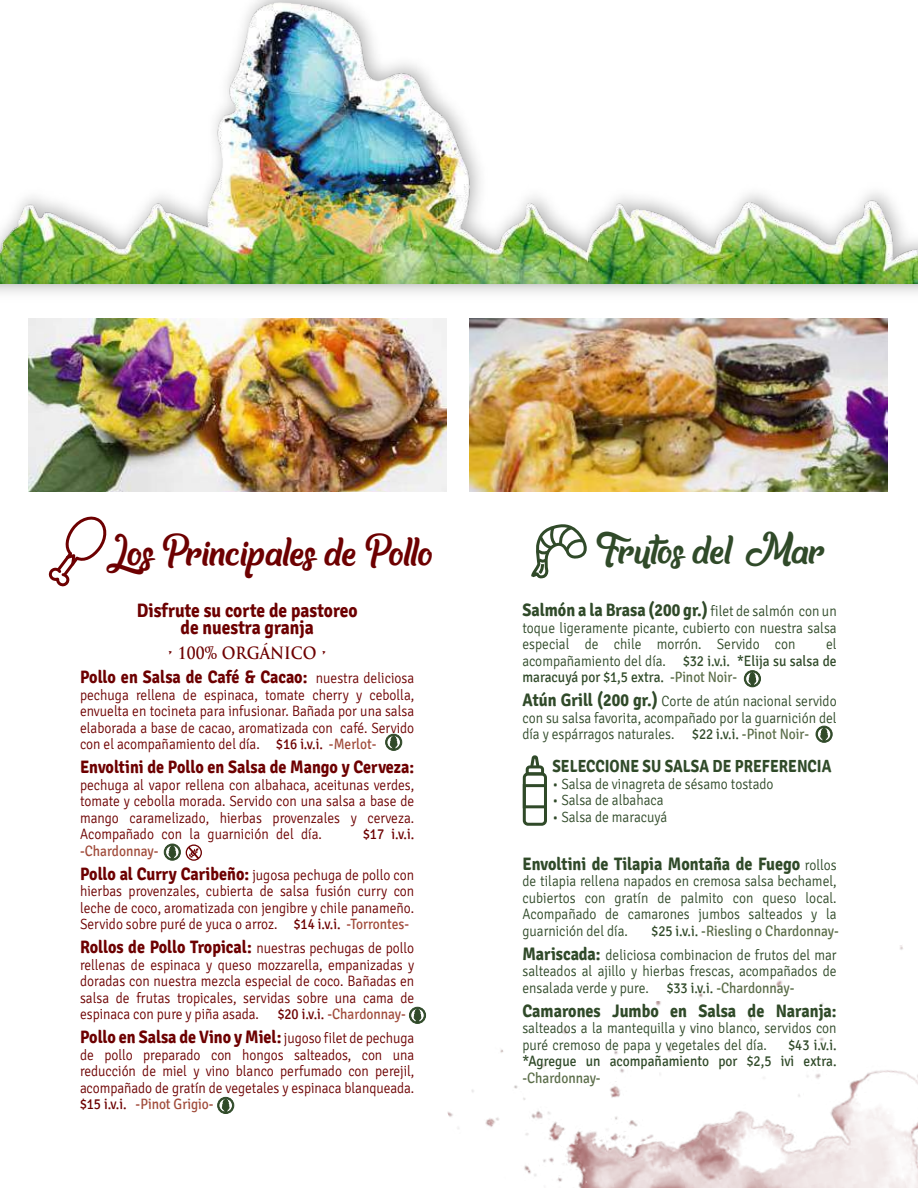
<style>
.page{position:relative;width:918px;height:1188px;background:#fff}
.page>*{position:absolute;margin:0;border:0;box-sizing:border-box;transform-origin:0 0}
.t1{font:45px "Another day in Paradise";color:#6d0001}
.t2{font:45px "Another day in Paradise";color:#304a29}
.t3{font:700 19.5px/16.5px "Signika";color:#6d0001;text-align:center;scale:.9 1}
.t4{font:700 18px "Signika";color:#6d0001;scale:.9 1}
.t5{font:700 18px "Signika";color:#304a29;scale:.9 1}
.t6{font:700 17.55px "Signika";color:#304a29;scale:.87 1}
.t7{font:700 16.5px "Trajan Pro";color:#6d0001;scale:.9 1}
.t8{font:300 15px/16.5px "Signika";color:#6d0001;text-align:justify;scale:.9 1}
.t9{font:300 15px/16.5px "Signika";color:#304a29;scale:.9 1}
.t10{font:15px/16.5px "Signika";color:#304a29;text-align:justify;scale:.9 1}
.t11{font:15px "Signika";color:#a04b3a;scale:.9 1}
.t12{font:15px "Signika";color:#5b6d49;scale:.9 1}
.t13{font:15px "Signika";color:#6d0001;scale:.9 1}
.s1{font-weight:300;font-size:15px}
.s2{font-weight:400}
.s3{font-weight:400;color:#a04b3a}
.s4{font-weight:700;font-size:18px}
.s5{color:#6d0001}
.s6{font-weight:300}
.s7{color:#5b6d49}
.s8{font-weight:400;color:#5b6d49}
</style>
<div class="page">
<div style="left:523px;top:772px;width:24px;height:54px;border:3px solid #304a29;border-radius:4px"></div>
<svg style="left:524px;top:755px;width:22px;height:22px"></svg>
<div style="left:523px;top:784px;width:24px;height:24px;border:3px solid #304a29"></div>
<svg style="left:744px;top:670px;width:17px;height:18px"></svg>
<svg style="left:816px;top:726px;width:16px;height:17px"></svg>
<img style="left:28px;top:318px;width:418px;height:173px">
<img style="left:469px;top:318px;width:418px;height:173px">
<svg style="left:48px;top:516px;width:59px;height:71px"></svg>
<svg style="left:532px;top:524px;width:55px;height:55px"></svg>
<img style="left:447px;top:945px;width:471px;height:243px">
<svg style="left:0;top:283px;width:918px;height:10px"></svg>
<img style="left:0;top:2px;width:918px;height:281px">
<svg style="left:385px;top:734px;width:17px;height:17px"></svg>
<svg style="left:409px;top:1007px;width:17px;height:17px"></svg>
<svg style="left:164px;top:844px;width:38px;height:17px"></svg>
<svg style="left:217px;top:1097px;width:17px;height:17px"></svg>
<h1 class="t1" style="left:106px;top:527px;width:328px">Los Principales de Pollo</h1>
<h2 class="t3" style="left:137px;top:603px;width:247px">Disfrute su corte de pastoreo de nuestra granja</h2>
<p class="t7" style="left:167px;top:643px;width:180px">• 100% ORGÁNICO •</p>
<p class="t4" style="left:80px;top:667px;width:373px">Pollo en Salsa de Café &amp; Cacao: <span class="s1">nuestra deliciosa</span></p>
<p class="t8" style="left:80px;top:687px;width:373px">pechuga rellena de espinaca, tomate cherry y cebolla, envuelta en tocineta para infusionar. Bañada por una salsa elaborada a base de cacao, aromatizada con café. Servido con el acompañamiento del día. <span class="s2">$16 i.v.i.</span> <span class="s3">-Merlot-</span></p>
<p class="t4" style="left:80px;top:757px;width:373px">Envoltini de Pollo en Salsa de Mango y Cerveza:</p>
<p class="t8" style="left:80px;top:777px;width:373px">pechuga al vapor rellena con albahaca, aceitunas verdes, tomate y cebolla morada. Servido con una salsa a base de mango caramelizado, hierbas provenzales y cerveza.<br>Acompañado con la guarnición del día.</p>
<p class="t13" style="left:363px;top:826px;width:58px">$17 i.v.i.</p>
<p class="t8" style="left:80px;top:839px;width:373px;line-height:24px"><span class="s3">-Chardonnay-<br></span><span class="s4">Pollo al Curry Caribeño:</span> jugosa pechuga de pollo con</p>
<p class="t8" style="left:80px;top:883px;width:373px">hierbas provenzales, cubierta de salsa fusión curry con leche de coco, aromatizada con jengibre y chile panameño.<br>Servido sobre puré de yuca o arroz. <span class="s2">$14 i.v.i.</span> <span class="s3">-Torrontes-</span></p>
<p class="t8" style="left:80px;top:940px;width:373px"><span class="s4">Rollos de Pollo Tropical:</span> nuestras pechugas de pollo rellenas de espinaca y queso mozzarella, empanizadas y doradas con nuestra mezcla especial de coco. Bañadas en salsa de frutas tropicales, servidas sobre una cama de espinaca con pure y piña asada.</p>
<p class="t11" style="left:278px;top:1006px;width:144px"><span class="s5">$20 i.v.i.</span> -Chardonnay-</p>
<p class="t4" style="left:80px;top:1027px;width:373px">Pollo en Salsa de Vino y Miel: <span class="s1">jugoso filet de pechuga</span></p>
<p class="t8" style="left:80px;top:1047px;width:373px">de pollo preparado con hongos salteados, con una reducción de miel y vino blanco perfumado con perejil, acompañado de gratín de vegetales y espinaca blanqueada. <span class="s2">$15 i.v.i.</span> <span class="s3">-Pinot Grigio-</span></p>
<h1 class="t2" style="left:596px;top:525px;width:230px">Frutos del Mar</h1>
<p class="t5" style="left:522px;top:599px;width:351px">Salmón a la Brasa (200 gr.) <span class="s1">filet de salmón con un</span></p>
<p class="t9" style="left:522px;top:620px;width:351px">toque ligeramente picante, cubierto con nuestra salsa especial de chile morrón. Servido con</p>
<p class="t10" style="left:522px;top:636px;width:351px;text-indent:304px"><span class="s6">el acompañamiento del día.</span> $32 i.v.i. *Elija su salsa de maracuyá por $1,5 extra. <span class="s7">-Pinot Noir-</span></p>
<p class="t9" style="left:522px;top:693px;width:351px;text-align:justify"><span class="s4">Atún Grill (200 gr.)</span> Corte de atún nacional servido con su salsa favorita, acompañado por la guarnición del día y espárragos naturales. <span class="s2">$22 i.v.i.</span> <span class="s8">-Pinot Noir-</span></p>
<p class="t6" style="left:552px;top:756px;width:322px">SELECCIONE SU SALSA DE PREFERENCIA</p>
<p class="t9" style="left:552px;top:776px;width:247px">• Salsa de vinagreta de sésamo tostado</p>
<p class="t9" style="left:552px;top:792px;width:125px">• Salsa de albahaca</p>
<p class="t9" style="left:552px;top:809px;width:129px">• Salsa de maracuyá</p>
<p class="t5" style="left:522px;top:853px;width:351px">Envoltini de Tilapia Montaña de Fuego <span class="s1">rollos</span></p>
<p class="t9" style="left:522px;top:873px;width:351px;text-align:justify">de tilapia rellena napados en cremosa salsa bechamel, cubiertos con gratín de palmito con queso local.<br>Acompañado de camarones jumbos salteados y la guarnición del día.</p>
<p class="t9" style="left:522px;top:919px;width:353px;line-height:24px;text-align:right"><span class="s2">$25 i.v.i.</span> <span class="s8">-Riesling o Chardonnay-<br></span><span class="s4">Mariscada:</span> deliciosa combinacion de frutos del mar</p>
<p class="t9" style="left:522px;top:963px;width:351px">salteados al ajillo y hierbas frescas, acompañados de ensalada verde y pure. <span class="s2">$33 i.v.i.</span> <span class="s8">-Chardonnay-</span></p>
<p class="t5" style="left:522px;top:1000px;width:351px">Camarones Jumbo en Salsa de Naranja:</p>
<p class="t9" style="left:522px;top:1020px;width:351px">salteados a la mantequilla y vino blanco, servidos con puré cremoso de papa y vegetales del día.</p>
<p class="t10" style="left:522px;top:1037px;width:351px;text-align:right">$43 i.v.i.<br>*Agregue un acompañamiento por $2,5 ivi extra.</p>
<p class="t12" style="left:522px;top:1069px;width:88px">-Chardonnay-</p>
</div>
